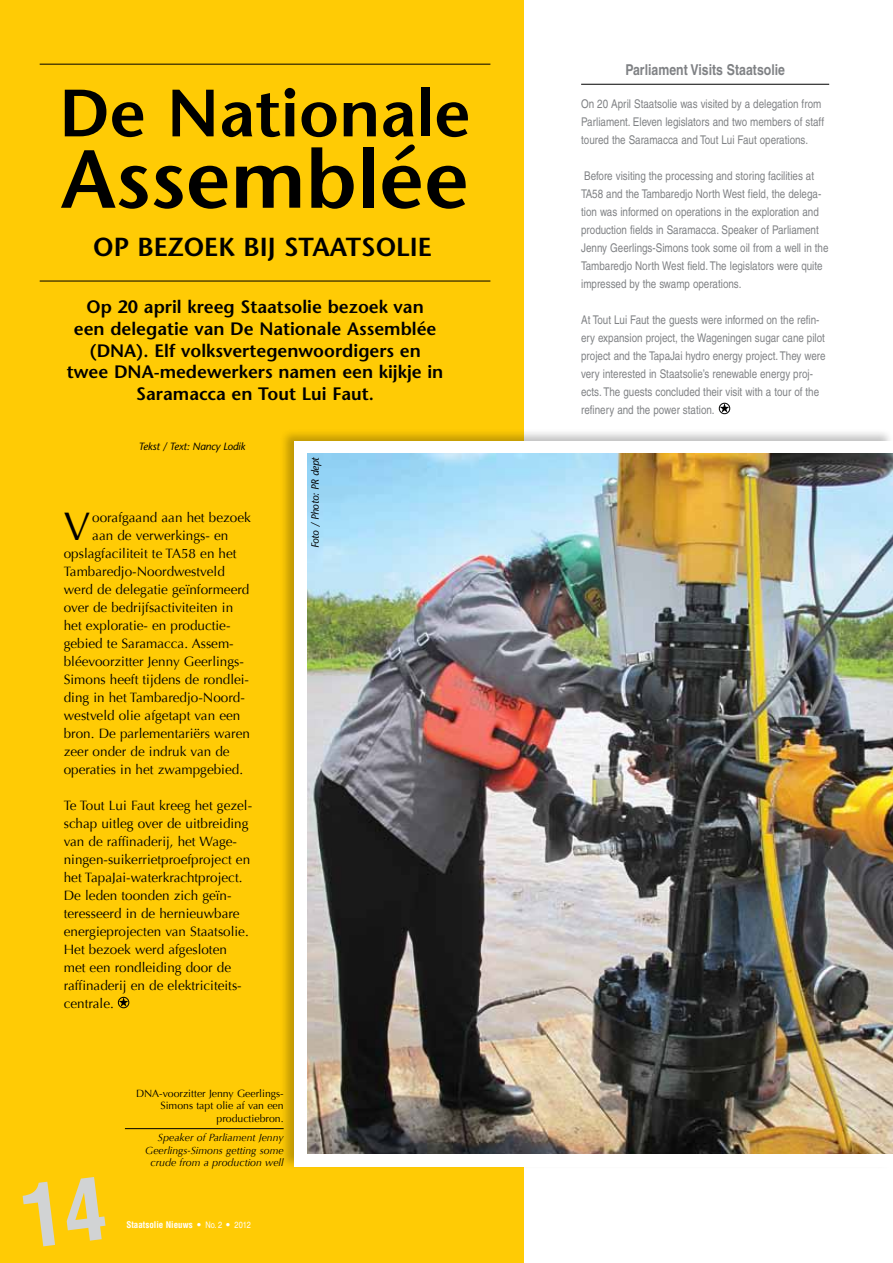
<style>
.page{position:relative;width:893px;height:1263px;background:#fff}
.page>*{position:absolute;margin:0;border:0;box-sizing:border-box;transform-origin:0 0}
.t1{font:600 82.2px "Stone Sans";color:#000}
.t2{font:600 66.6px "Stone Sans";color:#000}
.t3{font:39.75px "Optima";color:#000}
.t4{font:600 26.1px "Stone Sans";color:#000}
.t5{font:600 18px/21.6px "Stone Sans";color:#000;text-align:center}
.t6{font:700 condensed 15px "Helvetica";color:#808285}
.t7{font:13.5px/18px "Optima";color:#000}
.t8{font:condensed 12px/18px "Helvetica";color:#808285}
.t9{font:italic 10.5px/12.6px "Optima";color:#000;text-align:right}
.t10{font:10.5px/12.6px "Optima";color:#000;text-align:right}
.t11{font:italic 10.5px "Stone Sans";letter-spacing:-.02em;color:#000}
.t12{font:700 condensed 9px "Helvetica";color:#fff}
.s1{font-weight:400}
</style>
<div class="page">
<div style="left:0;top:0;width:524px;height:1263px;background:#ffcb05"></div>
<hr style="left:40px;top:64px;width:450px;height:1px;background:#000">
<hr style="left:40px;top:281px;width:450px;height:1px;background:#000">
<hr style="left:581px;top:84px;width:248px;height:1px;background:#000">
<svg style="left:720px;top:403px;width:9px;height:10px"></svg>
<div style="left:719px;top:403px;width:11px;height:11px;border:1px solid #000;border-radius:50%"></div>
<div style="left:279px;top:428px;width:614px;height:742px;background:#000;opacity:.25"></div>
<div style="left:295px;top:441px;width:598px;height:725px;background:#fff"></div>
<img style="left:308px;top:454px;width:585px;height:700px">
<svg style="left:119px;top:997px;width:9px;height:10px"></svg>
<div style="left:118px;top:997px;width:11px;height:11px;border:1px solid #000;border-radius:50%"></div>
<hr style="left:125px;top:1128px;width:159px;height:1px;background:#000">
<h2 class="t2" style="left:59px;top:73px;width:413px">De Nationale</h2>
<h1 class="t1" style="left:61px;top:130px;width:410px">Assemblée</h1>
<h3 class="t4" style="left:93px;top:231px;width:109px">op bezoek</h3>
<h3 class="t4" style="left:243px;top:231px;width:135px">bij Staatsol</h3>
<h3 class="t4" style="left:410px;top:231px;width:20px">ie</h3>
<h3 class="t5" style="left:67px;top:296px;width:378px">Op 20 april kreeg Staatsolie bezoek van<br>een delegatie van De Nationale Assemblée (DNA). Elf volksvertegenwoordigers en twee DNA-medewerkers namen een kijkje in Saramacca en Tout Lui Faut.</h3>
<p class="t11" style="left:139px;top:440px;width:108px">Tekst / Text: Nancy Lodik</p>
<h3 class="t3" style="left:64px;top:503px;width:28px">V</h3>
<p class="t7" style="left:92px;top:509px;width:160px">oorafgaand aan het bezoek</p>
<p class="t7" style="left:92px;top:527px;width:137px">aan de verwerkings- en</p>
<p class="t7" style="left:64px;top:545px;width:174px">opslagfaciliteit te TA58 en het</p>
<p class="t7" style="left:64px;top:563px;width:163px">Tambaredjo-Noordwestveld</p>
<p class="t7" style="left:64px;top:581px;width:187px">werd de delegatie geïnformeerd</p>
<p class="t7" style="left:64px;top:599px;width:171px">over de bedrijfsactiviteiten in</p>
<p class="t7" style="left:64px;top:617px;width:168px">het exploratie- en productie-</p>
<p class="t7" style="left:64px;top:635px;width:171px">gebied te Saramacca. Assem-</p>
<p class="t7" style="left:64px;top:653px;width:182px">bléevoorzitter Jenny Geerlings-</p>
<p class="t7" style="left:64px;top:671px;width:187px">Simons heeft tijdens de rondlei-</p>
<p class="t7" style="left:64px;top:689px;width:183px">ding in het Tambaredjo-Noord-</p>
<p class="t7" style="left:64px;top:707px;width:178px">westveld olie afgetapt van een</p>
<p class="t7" style="left:64px;top:725px;width:188px">bron. De parlementariërs waren</p>
<p class="t7" style="left:64px;top:743px;width:167px">zeer onder de indruk van de</p>
<p class="t7" style="left:64px;top:761px;width:181px">operaties in het zwampgebied.</p>
<p class="t7" style="left:64px;top:797px;width:190px">Te Tout Lui Faut kreeg het gezel&shy;schap uitleg over de uitbreiding van de raffinaderij, het Wage&shy;ningen-suikerrietproefproject en het TapaJai-waterkrachtproject.<br>De leden toonden zich geïn&shy;teresseerd in de hernieuwbare energieprojecten van Staatsolie.<br>Het bezoek werd afgesloten<br>met een rondleiding door de raffinaderij en de elektriciteits&shy;centrale.</p>
<p class="t11" style="left:309px;top:548px;width:93px;rotate:-90deg">Foto / Photo: PR dept</p>
<p class="t10" style="left:136px;top:1087px;width:149px">DNA-voorzitter Jenny Geerlings-<br>Simons tapt olie af van een productiebron.</p>
<p class="t9" style="left:145px;top:1131px;width:140px">Speaker of Parliament Jenny<br>Geerlings-Simons getting some crude from a production well</p>
<p class="t12" style="left:126px;top:1219px;width:126px">Staatsolie Nieuws • <span class="s1">No. 2</span> • <span class="s1">2012</span></p>
<p class="t6" style="left:625px;top:61px;width:161px">Parliament Visits Staatsolie</p>
<p class="t8" style="left:581px;top:95px;width:244px">On 20 April Staatsolie was visited by a delegation from<br>Parliament. Eleven legislators and two members of staff toured the Saramacca and Tout Lui Faut operations.</p>
<p class="t8" style="left:581px;top:167px;width:249px">Before visiting the processing and storing facilities at TA58 and the Tambaredjo North West field, the delega&shy;tion was informed on operations in the exploration and production fields in Saramacca. Speaker of Parliament Jenny Geerlings-Simons took some oil from a well in the Tambaredjo North West field. The legislators were quite impressed by the swamp operations.</p>
<p class="t8" style="left:581px;top:311px;width:246px">At Tout Lui Faut the guests were informed on the refin&shy;ery expansion project, the Wageningen sugar cane pilot project and the TapaJai hydro energy project. They were very interested in Staatsolie’s renewable energy proj&shy;ects. The guests concluded their visit with a tour of the refinery and the power station.</p>
</div>
